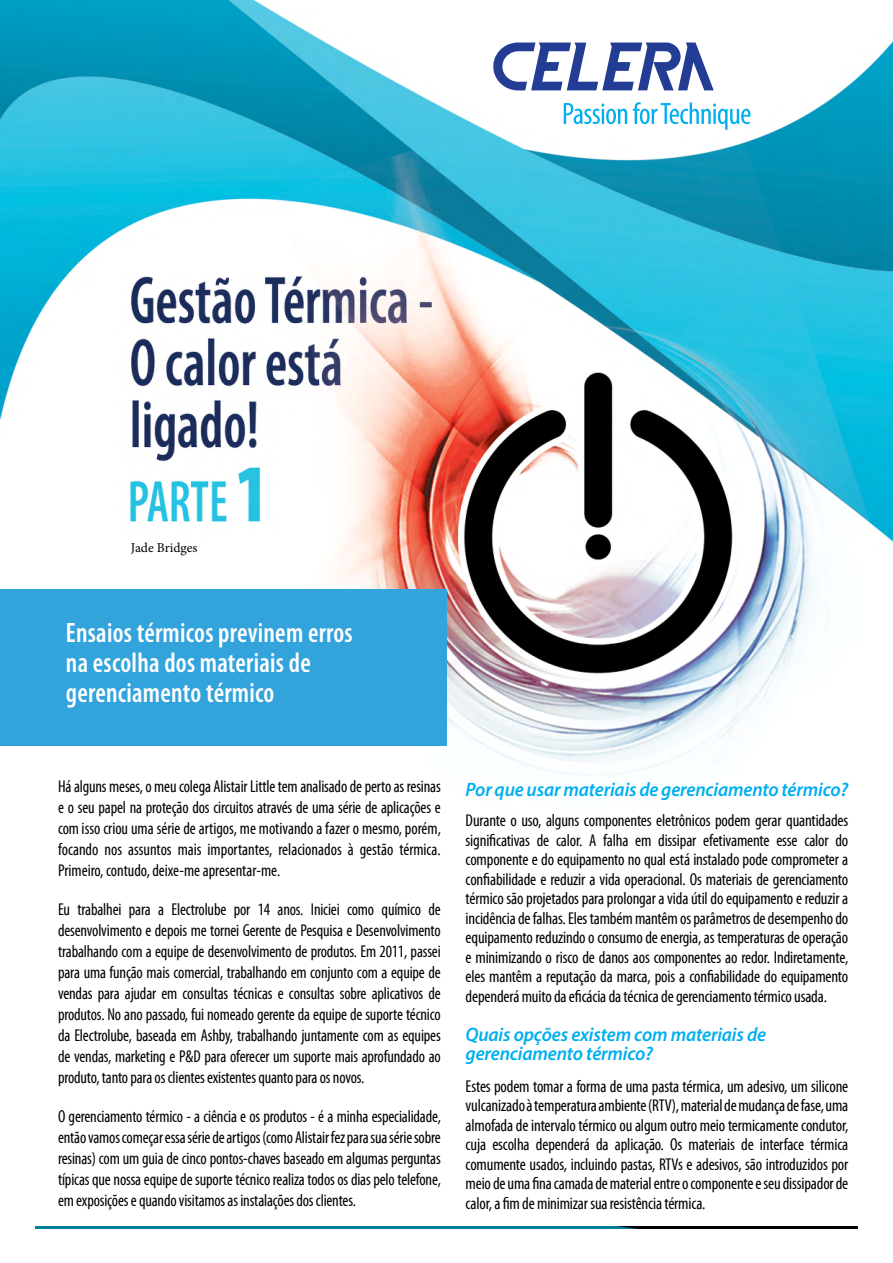
<style>
.page{position:relative;width:893px;height:1263px;background:#fff}
.page>*{position:absolute;margin:0;border:0;box-sizing:border-box;transform-origin:0 0}
.t1{font:600 condensed 28.2px/29.8px "Myriad Pro";letter-spacing:.01em;color:#fff;scale:.94 1}
.t2{font:italic 600 19.5px/19.5px "Myriad Pro";letter-spacing:-.01em;color:#00aeef}
.t3{font:condensed 17.25px/21px "Myriad Pro";letter-spacing:-.01em;color:#000;text-align:justify;scale:.95 1}
.t4{font:condensed 17.25px/19.5px "Myriad Pro";letter-spacing:-.01em;color:#000;text-align:justify}
.t5{font:13.5px "Minion Pro";color:#000}
</style>
<div class="page">
<img style="left:0;top:0;width:893px;height:1229px">
<svg style="left:492px;top:43px;width:222px;height:48px"></svg>
<svg style="left:564px;top:103px;width:63px;height:21px"></svg>
<svg style="left:633px;top:102px;width:117px;height:28px"></svg>
<div style="left:0;top:589px;width:446px;height:156px;background:#33a3dc"></div>
<hr style="left:36px;top:1226px;width:796px;height:3px;background:#007f9c">
<svg style="left:617px;top:1226px;width:241px;height:3px"></svg>
<p class="t5" style="left:131px;top:539px;width:68px">Jade Bridges</p>
<h1 class="t1" style="left:66px;top:618px;width:307px">Ensaios térmicos previnem erros na escolha dos materiais de gerenciamento térmico</h1>
<p class="t3" style="left:58px;top:776px;width:404px">Há alguns meses, o meu colega Alistair Little tem analisado de perto as resinas e o seu papel na proteção dos circuitos através de uma série de aplicações e com isso criou uma série de artigos, me motivando a fazer o mesmo, porém, focando nos assuntos mais importantes, relacionados à gestão térmica.<br>Primeiro, contudo, deixe-me apresentar-me.</p>
<p class="t3" style="left:58px;top:899px;width:404px">Eu trabalhei para a Electrolube por 14 anos. Iniciei como químico de desenvolvimento e depois me tornei Gerente de Pesquisa e Desenvolvimento trabalhando com a equipe de desenvolvimento de produtos. Em 2011, passei para uma função mais comercial, trabalhando em conjunto com a equipe de vendas para ajudar em consultas técnicas e consultas sobre aplicativos de produtos. No ano passado, fui nomeado gerente da equipe de suporte técnico da Electrolube, baseada em Ashby, trabalhando juntamente com as equipes de vendas, marketing e P&amp;D para oferecer um suporte mais aprofundado ao produto, tanto para os clientes existentes quanto para os novos.</p>
<p class="t3" style="left:58px;top:1106px;width:404px">O gerenciamento térmico - a ciência e os produtos - é a minha especialidade, então vamos começar essa série de artigos (como Alistair fez para sua série sobre resinas) com um guia de cinco pontos-chaves baseado em algumas perguntas típicas que nossa equipe de suporte técnico realiza todos os dias pelo telefone, em exposições e quando visitamos as instalações dos clientes.</p>
<p class="t2" style="left:466px;top:779px;width:384px">Por que usar materiais de gerenciamento térmico?</p>
<p class="t4" style="left:466px;top:810px;width:384px">Durante o uso, alguns componentes eletrônicos podem gerar quantidades significativas de calor. A falha em dissipar efetivamente esse calor do componente e do equipamento no qual está instalado pode comprometer a confiabilidade e reduzir a vida operacional. Os materiais de gerenciamento térmico são projetados para prolongar a vida útil do equipamento e reduzir a incidência de falhas. Eles também mantêm os parâmetros de desempenho do equipamento reduzindo o consumo de energia, as temperaturas de operação e minimizando o risco de danos aos componentes ao redor. Indiretamente, eles mantêm a reputação da marca, pois a confiabilidade do equipamento dependerá muito da eficácia da técnica de gerenciamento térmico usada.</p>
<p class="t2" style="left:466px;top:1024px;width:302px">Quais opções existem com materiais de gerenciamento térmico?</p>
<p class="t4" style="left:466px;top:1076px;width:384px">Estes podem tomar a forma de uma pasta térmica, um adesivo, um silicone vulcanizado à temperatura ambiente (RTV), material de mudança de fase, uma almofada de intervalo térmico ou algum outro meio termicamente condutor, cuja escolha dependerá da aplicação. Os materiais de interface térmica comumente usados, incluindo pastas, RTVs e adesivos, são introduzidos por meio de uma fina camada de material entre o componente e seu dissipador de calor, a fim de minimizar sua resistência térmica.</p>
</div>
